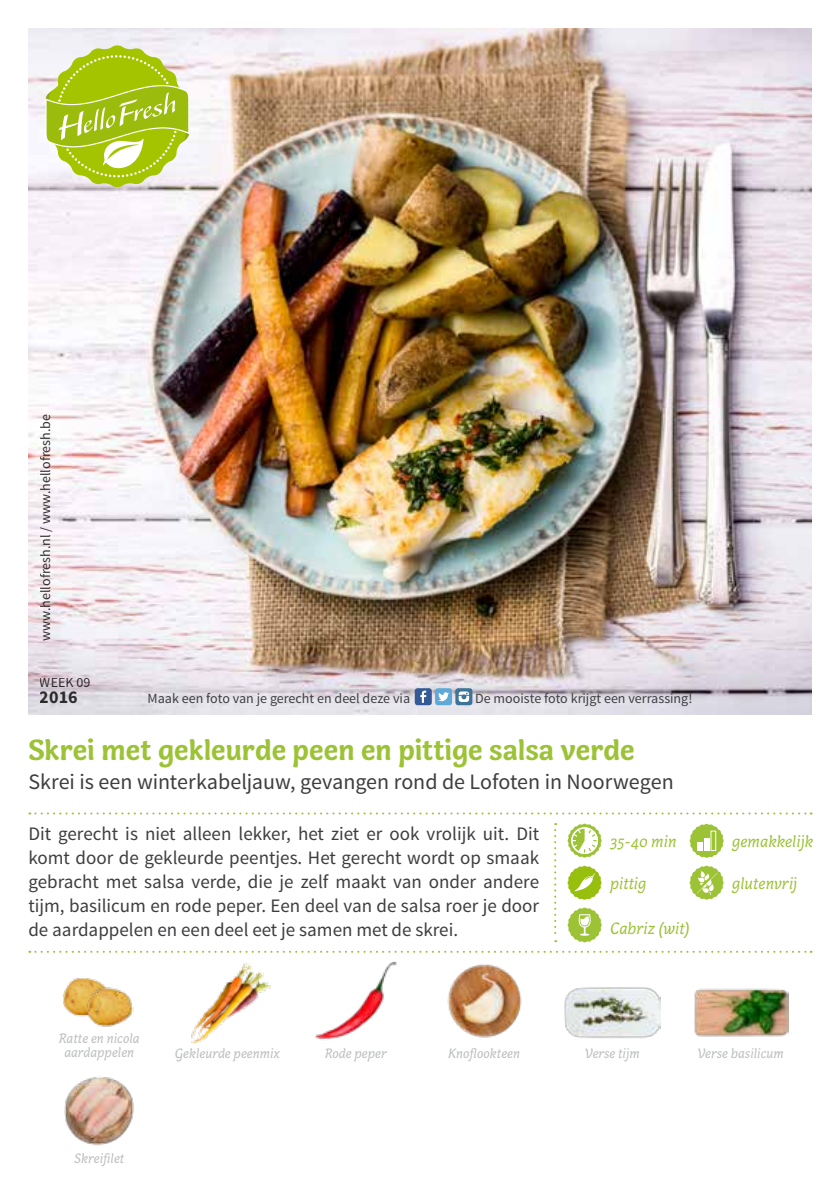
<style>
.page{position:relative;width:840px;height:1191px;background:#fff}
.page>*{position:absolute;margin:0;border:0;box-sizing:border-box;transform-origin:0 0}
.t1{font:700 30px "Capucine Basic";color:#9cc236}
.t2{font:22px "Source Sans Pro";color:#3e3d40}
.t3{font:19px/24px "Source Sans Pro";color:#3e3d40;text-align:justify}
.t4{font:700 18px "Source Sans Pro";color:#000}
.t5{font:italic 17px "Capucine Basic";color:#9cc236}
.t6{font:italic 14px/14px "Capucine Basic";color:#bbbdbe;text-align:center}
.t7{font:14px "Source Sans Pro";color:#3e3d40}
.t8{font:14px "Source Sans Pro";color:#000}
</style>
<div class="page">
<img style="left:28px;top:28px;width:783px;height:686px">
<svg style="left:45px;top:45px;width:144px;height:142px"></svg>
<svg style="left:29px;top:812px;width:782px;height:2px"></svg>
<svg style="left:554px;top:823px;width:2px;height:119px"></svg>
<svg style="left:29px;top:950px;width:782px;height:2px"></svg>
<img style="left:64px;top:1077px;width:70px;height:69px">
<img style="left:191px;top:962px;width:79px;height:80px">
<img style="left:63px;top:978px;width:17px;height:39px">
<img style="left:80px;top:978px;width:54px;height:49px">
<img style="left:564px;top:987px;width:96px;height:52px">
<img style="left:694px;top:988px;width:94px;height:49px">
<img style="left:308px;top:952px;width:95px;height:88px">
<div style="left:414px;top:688px;width:17px;height:17px;background:#335a96;border-radius:3px"></div>
<svg style="left:420px;top:690px;width:6px;height:13px"></svg>
<div style="left:455px;top:688px;width:17px;height:17px;background:#3c7397;border-radius:3px"></div>
<svg style="left:458px;top:691px;width:11px;height:11px"></svg>
<div style="left:435px;top:688px;width:17px;height:17px;background:#5fa9d9;border-radius:3px"></div>
<svg style="left:438px;top:692px;width:11px;height:9px"></svg>
<svg style="left:689px;top:823px;width:34px;height:35px"></svg>
<img style="left:438px;top:952px;width:89px;height:86px">
<svg style="left:567px;top:823px;width:34px;height:34px"></svg>
<svg style="left:689px;top:865px;width:34px;height:35px"></svg>
<svg style="left:567px;top:865px;width:34px;height:35px"></svg>
<svg style="left:567px;top:907px;width:34px;height:35px"></svg>
<p class="t8" style="left:37px;top:641px;width:228px;rotate:-90deg">www.hellofresh.nl / www.hellofresh.be</p>
<p class="t8" style="left:40px;top:674px;width:52px">WEEK 09</p>
<p class="t4" style="left:40px;top:685px;width:40px">2016</p>
<p class="t7" style="left:147px;top:690px;width:264px">Maak een foto van je gerecht en deel deze via</p>
<p class="t7" style="left:475px;top:690px;width:218px">De mooiste foto krijgt een verrassing!</p>
<h1 class="t1" style="left:28px;top:727px;width:607px">Skrei met gekleurde peen en pittige salsa verde</h1>
<p class="t2" style="left:28px;top:768px;width:646px">Skrei is een winterkabeljauw, gevangen rond de Lofoten in Noorwegen</p>
<p class="t3" style="left:28px;top:822px;width:512px">Dit gerecht is niet alleen lekker, het ziet er ook vrolijk uit. Dit komt door de gekleurde peentjes. Het gerecht wordt op smaak gebracht met salsa verde, die je zelf maakt van onder andere tijm, basilicum en rode peper. Een deel van de salsa roer je door de aardappelen en een deel eet je samen met de skrei.</p>
<p class="t5" style="left:610px;top:829px;width:68px">35-40 min</p>
<p class="t5" style="left:731px;top:829px;width:83px">gemakkelijk</p>
<p class="t5" style="left:609px;top:871px;width:38px">pittig</p>
<p class="t5" style="left:731px;top:871px;width:67px">glutenvrij</p>
<p class="t5" style="left:610px;top:915px;width:81px">Cabriz (wit)</p>
<p class="t6" style="left:59px;top:1032px;width:82px">Ratte en nicola aardappelen</p>
<p class="t6" style="left:175px;top:1046px;width:107px">Gekleurde peenmix</p>
<p class="t6" style="left:325px;top:1046px;width:63px">Rode peper</p>
<p class="t6" style="left:448px;top:1046px;width:73px">Knoflookteen</p>
<p class="t6" style="left:584px;top:1046px;width:56px">Verse tijm</p>
<p class="t6" style="left:697px;top:1046px;width:88px">Verse basilicum</p>
<p class="t6" style="left:74px;top:1151px;width:52px">Skreifilet</p>
</div>
